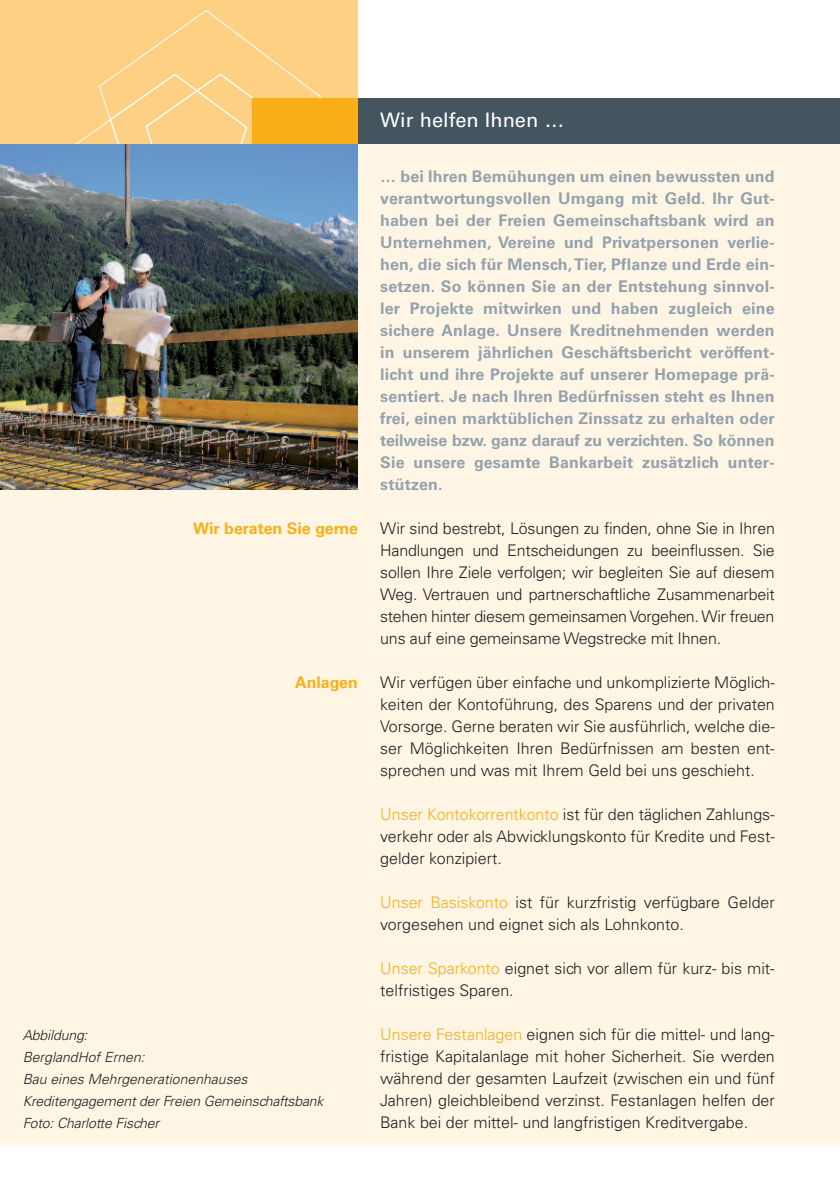
<style>
.page{position:relative;width:840px;height:1191px;background:#fff}
.page>*{position:absolute;margin:0;border:0;box-sizing:border-box;transform-origin:0 0}
.t1{font:20px "Univers";color:#fff}
.t2{font:300 16px/22px "Univers";color:#231f20;text-align:justify}
.t3{font:700 16px/22px "Univers";letter-spacing:.01em;color:#94a2ac;text-align:justify}
.t4{font:700 16px "Univers";color:#faaf18}
.t5{font:italic 300 14px/22px "Univers";letter-spacing:-.01em;color:#231f20}
.s1{color:#faaf18}
</style>
<div class="page">
<div style="left:0;top:143px;width:839px;height:1007px;background:#fef5e5"></div>
<div style="left:0;top:0;width:357px;height:144px;background:#fed084"></div>
<svg style="left:75px;top:10px;width:245px;height:134px"></svg>
<div style="left:353px;top:99px;width:486px;height:45px;background:#45555f"></div>
<div style="left:252px;top:99px;width:105px;height:45px;background:#faaf18"></div>
<img style="left:0;top:144px;width:357px;height:346px">
<div style="left:0;top:1145px;width:839px;height:46px;background:#fff"></div>
<p class="t4" style="left:193px;top:522px;width:166px">Wir beraten Sie gerne</p>
<p class="t4" style="left:295px;top:676px;width:64px">Anlagen</p>
<p class="t5" style="left:23px;top:1025px;width:302px">Abbildung:<br>BerglandHof Ernen:<br>Bau eines Mehrgenerationenhauses<br>Kreditengagement der Freien Gemeinschaftsbank<br>Foto: Charlotte Fischer</p>
<p class="t1" style="left:380px;top:113px;width:185px">Wir helfen Ihnen …</p>
<p class="t3" style="left:380px;top:167px;width:396px">… bei Ihren Bemühungen um einen bewussten und verantwortungsvollen Umgang mit Geld. Ihr Gut&shy;haben bei der Freien Gemeinschaftsbank wird an Unternehmen, Vereine und Privatpersonen verlie&shy;hen, die sich für Mensch,Tier, Pflanze und Erde ein&shy;setzen. So können Sie an der Entstehung sinnvol&shy;ler Projekte mitwirken und haben zugleich eine sichere Anlage. Unsere Kreditnehmenden werden in unserem jährlichen Geschäftsbericht veröffent&shy;licht und ihre Projekte auf unserer Homepage prä&shy;sentiert. Je nach Ihren Bedürfnissen steht es Ihnen frei, einen marktüblichen Zinssatz zu erhalten oder teilweise bzw. ganz darauf zu verzichten. So können Sie unsere gesamte Bankarbeit zusätzlich unter&shy;stützen.</p>
<p class="t2" style="left:380px;top:519px;width:396px">Wir sind bestrebt, Lösungen zu finden, ohne Sie in Ihren Handlungen und Entscheidungen zu beeinflussen. Sie sollen Ihre Ziele verfolgen; wir begleiten Sie auf diesem Weg. Vertrauen und partnerschaftliche Zusammenarbeit stehen hinter diesem gemeinsamen Vorgehen. Wir freuen uns auf eine gemeinsame Wegstrecke mit Ihnen.</p>
<p class="t2" style="left:380px;top:673px;width:396px">Wir verfügen über einfache und unkomplizierte Möglich&shy;keiten der Kontoführung, des Sparens und der privaten Vorsorge. Gerne beraten wir Sie ausführlich, welche die&shy;ser Möglichkeiten Ihren Bedürfnissen am besten ent&shy;sprechen und was mit Ihrem Geld bei uns geschieht.</p>
<p class="t2" style="left:380px;top:805px;width:396px"><span class="s1">Unser Kontokorrentkonto</span> ist für den täglichen Zahlungs&shy;verkehr oder als Abwicklungskonto für Kredite und Fest&shy;gelder konzipiert.</p>
<p class="t2" style="left:380px;top:893px;width:396px"><span class="s1">Unser Basiskonto</span> ist für kurzfristig verfügbare Gelder vorgesehen und eignet sich als Lohnkonto.</p>
<p class="t2" style="left:380px;top:959px;width:396px"><span class="s1">Unser Sparkonto</span> eignet sich vor allem für kurz- bis mit&shy;telfristiges Sparen.</p>
<p class="t2" style="left:380px;top:1025px;width:396px"><span class="s1">Unsere Festanlagen</span> eignen sich für die mittel- und lang&shy;fristige Kapitalanlage mit hoher Sicherheit. Sie werden während der gesamten Laufzeit (zwischen ein und fünf Jahren) gleichbleibend verzinst. Festanlagen helfen der Bank bei der mittel- und langfristigen Kreditvergabe.</p>
</div>
